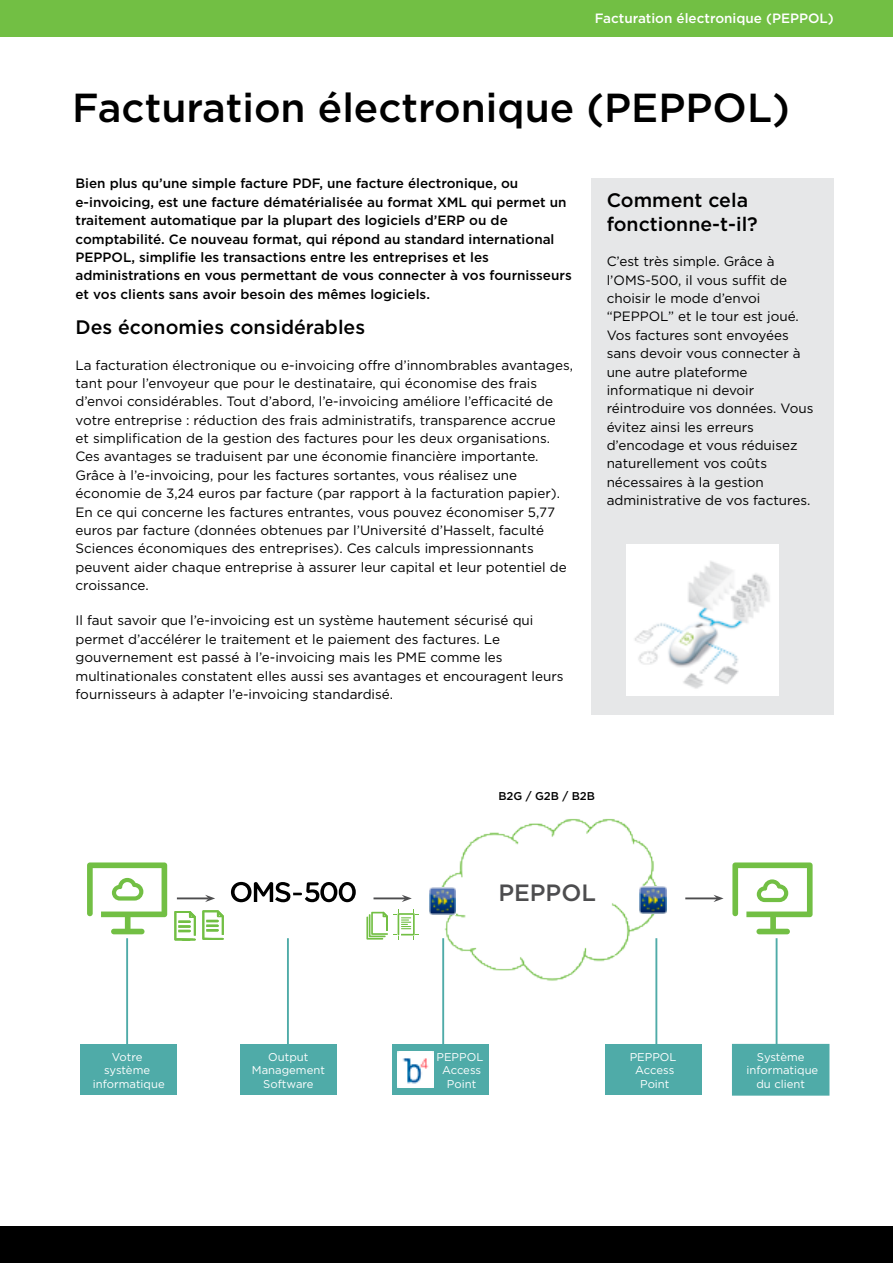
<style>
.page{position:relative;width:893px;height:1263px;background:#fff}
.page>*{position:absolute;margin:0;border:0;box-sizing:border-box;transform-origin:0 0}
.t1{font:500 40.5px "Gotham";color:#000}
.t2{font:500 23.55px "Gotham";color:#4d4d4f}
.t3{font:500 19.5px/24px "Gotham";color:#000}
.t4{font:13.5px/18.3px "Gotham";color:#000}
.t5{font:500 13.5px/18.3px "Gotham";color:#000}
.t6{font:500 13.5px "Gotham";color:#fff}
.t7{font:11.25px/13.5px "Gotham";color:#fff;text-align:center}
.t8{font:500 11.25px "Gotham";color:#000}
</style>
<div class="page">
<div style="left:591px;top:178px;width:242px;height:536px;background:#e6e7e8"></div>
<div style="left:0;top:1227px;width:893px;height:36px;background:#000"></div>
<div style="left:0;top:0;width:893px;height:36px;background:#72bf44"></div>
<svg style="left:87px;top:862px;width:80px;height:72px"></svg>
<svg style="left:732px;top:862px;width:81px;height:72px"></svg>
<hr style="left:177px;top:897px;width:32px;height:2px;background:#4d4d4f">
<svg style="left:205px;top:895px;width:10px;height:7px"></svg>
<svg style="left:231px;top:882px;width:125px;height:20px"></svg>
<img style="left:435px;top:818px;width:227px;height:166px">
<hr style="left:373px;top:897px;width:32px;height:2px;background:#4d4d4f">
<svg style="left:402px;top:895px;width:10px;height:7px"></svg>
<hr style="left:685px;top:897px;width:32px;height:2px;background:#4d4d4f">
<svg style="left:713px;top:895px;width:11px;height:7px"></svg>
<img style="left:430px;top:887px;width:26px;height:27px">
<img style="left:640px;top:887px;width:26px;height:27px">
<svg style="left:366px;top:909px;width:53px;height:30px"></svg>
<div style="left:80px;top:1044px;width:97px;height:51px;background:#4faba8"></div>
<div style="left:240px;top:1044px;width:97px;height:51px;background:#4faba8"></div>
<div style="left:393px;top:1044px;width:96px;height:51px;background:#4faba8"></div>
<div style="left:732px;top:1044px;width:97px;height:51px;background:#4faba8"></div>
<div style="left:605px;top:1044px;width:96px;height:51px;background:#4faba8"></div>
<img style="left:398px;top:1052px;width:36px;height:36px">
<hr style="left:126px;top:938px;width:2px;height:108px;background:#4faba8">
<hr style="left:287px;top:938px;width:2px;height:108px;background:#4faba8">
<hr style="left:442px;top:938px;width:2px;height:108px;background:#4faba8">
<hr style="left:655px;top:938px;width:2px;height:108px;background:#4faba8">
<hr style="left:776px;top:938px;width:1px;height:108px;background:#4faba8">
<svg style="left:174px;top:911px;width:22px;height:29px"></svg>
<svg style="left:202px;top:910px;width:22px;height:30px"></svg>
<img style="left:626px;top:544px;width:152px;height:152px">
<p class="t6" style="left:595px;top:10px;width:241px">Facturation électronique (PEPPOL)</p>
<h1 class="t1" style="left:72px;top:81px;width:719px">Facturation électronique (PEPPOL)</h1>
<p class="t5" style="left:75px;top:174px;width:498px">Bien plus qu’une simple facture PDF, une facture électronique, ou e-invoicing, est une facture dématérialisée au format XML qui permet un traitement automatique par la plupart des logiciels d’ERP ou de comptabilité. Ce nouveau format, qui répond au standard international PEPPOL, simplifie les transactions entre les entreprises et les administrations en vous permettant de vous connecter à vos fournisseurs et vos clients sans avoir besoin des mêmes logiciels.</p>
<h3 class="t3" style="left:75px;top:315px;width:291px">Des économies considérables</h3>
<p class="t4" style="left:75px;top:355px;width:499px">La facturation électronique ou e-invoicing offre d’innombrables avantages, tant pour l’envoyeur que pour le destinataire, qui économise des frais d’envoi considérables. Tout d’abord, l’e-invoicing améliore l’efficacité de votre entreprise : réduction des frais administratifs, transparence accrue<br>et simplification de la gestion des factures pour les deux organisations.<br>Ces avantages se traduisent par une économie financière importante.<br>Grâce à l’e-invoicing, pour les factures sortantes, vous réalisez une économie de 3,24 euros par facture (par rapport à la facturation papier).<br>En ce qui concerne les factures entrantes, vous pouvez économiser 5,77 euros par facture (données obtenues par l’Université d’Hasselt, faculté Sciences économiques des entreprises). Ces calculs impressionnants peuvent aider chaque entreprise à assurer leur capital et leur potentiel de croissance.</p>
<p class="t4" style="left:75px;top:611px;width:490px">Il faut savoir que l’e-invoicing est un système hautement sécurisé qui permet d’accélérer le traitement et le paiement des factures. Le gouvernement est passé à l’e-invoicing mais les PME comme les multinationales constatent elles aussi ses avantages et encouragent leurs fournisseurs à adapter l’e-invoicing standardisé.</p>
<h3 class="t3" style="left:607px;top:188px;width:153px">Comment cela fonctionne-t-il?</h3>
<p class="t4" style="left:607px;top:252px;width:208px">C’est très simple. Grâce à l’OMS-500, il vous suffit de choisir le mode d’envoi “PEPPOL” et le tour est joué.<br>Vos factures sont envoyées sans devoir vous connecter à une autre plateforme informatique ni devoir réintroduire vos données. Vous évitez ainsi les erreurs d’encodage et vous réduisez naturellement vos coûts nécessaires à la gestion administrative de vos factures.</p>
<p class="t8" style="left:498px;top:788px;width:98px">B2G / G2B / B2B</p>
<h2 class="t2" style="left:498px;top:877px;width:99px">PEPPOL</h2>
<p class="t7" style="left:93px;top:1050px;width:73px">Votre système informatique</p>
<p class="t7" style="left:746px;top:1050px;width:73px">Système informatique du client</p>
<p class="t7" style="left:252px;top:1050px;width:75px">Output<br>Management<br>Software</p>
<p class="t7" style="left:436px;top:1050px;width:48px">PEPPOL<br>Access<br>Point</p>
<p class="t7" style="left:630px;top:1050px;width:48px">PEPPOL<br>Access<br>Point</p>
</div>
